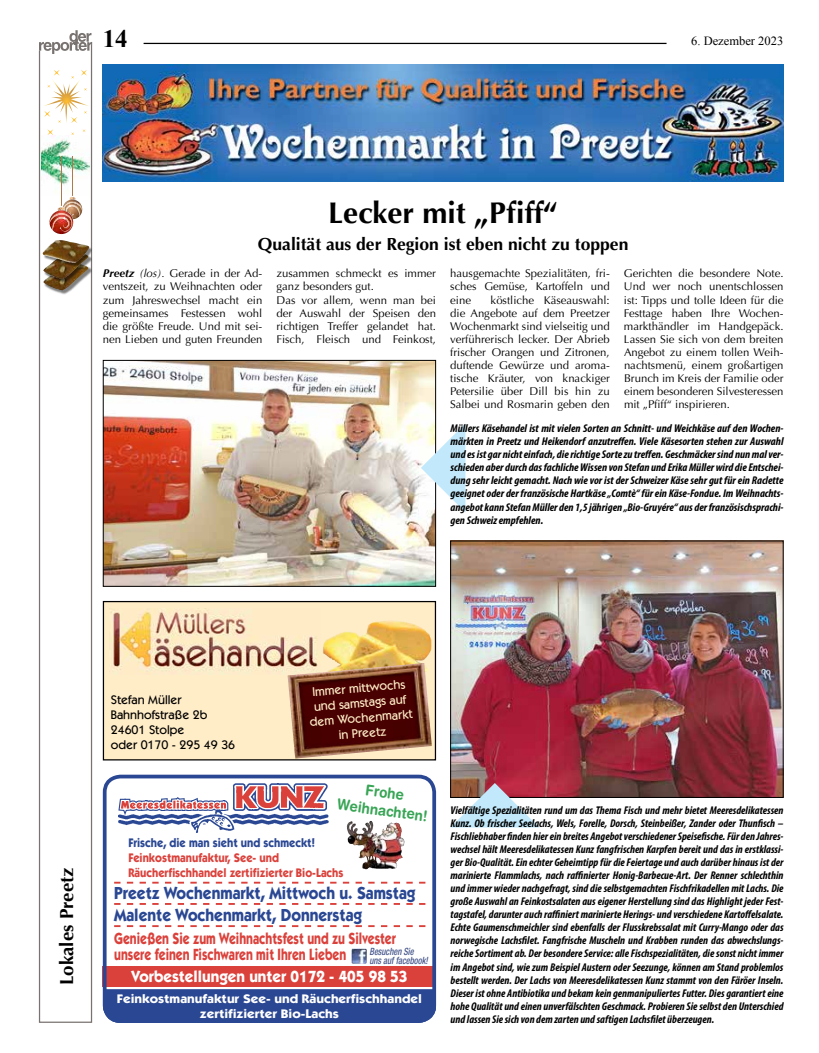
<style>
.page{position:relative;width:819px;height:1053px;background:#fff}
.page>*{position:absolute;margin:0;border:0;box-sizing:border-box;transform-origin:0 0}
.t1{font:700 30px "Optima";color:#000}
.t2{font:700 25px "Times New Roman";color:#000}
.t3{font:700 18.75px "Optima";color:#000}
.t4{font:700 17.5px/21.8px "Itc Kabel";color:#2a4793;scale:.9 1}
.t5{font:700 17.5px "Optima";color:#000}
.t6{font:700 16.25px/16.2px "Itc Kabel";color:#db413b;scale:.76 1}
.t7{font:700 16.25px "Itc Kabel";color:#fff;scale:.95 1}
.t8{font:700 15px/18px "Helvetica Rounded";color:#38a555;text-align:center;scale:.9 1}
.t9{font:700 12.5px/15px "Itc Kabel";color:#db413b;scale:.9 1}
.t10{font:700 12.5px/15px "Itc Kabel";color:#fff;text-align:center;scale:1.1 1}
.t11{font:500 12.5px/15px "Itc Kabel";color:#000}
.t12{font:500 12.5px/15px "Itc Kabel";color:#ffedc8;text-align:center}
.t13{font:12.5px "Times New Roman";color:#000}
.t14{font:italic 700 condensed 11.25px/13px "Myriad Pro";color:#000;text-align:justify}
.t15{font:11.25px/13px "Optima";color:#000;text-align:justify}
.t16{font:italic 500 condensed 10px/8.8px "Helvetica Neue";color:#46568b;scale:.85 1}
.s1{font-weight:700;font-style:italic}
.s2{font-style:italic}
.s3{color:#2a4793}
</style>
<div class="page">
<hr style="left:144px;top:43px;width:522px;height:1px;background:#000">
<div style="left:103px;top:601px;width:332px;height:158px;background:#ffedc8"></div>
<div style="left:103px;top:601px;width:333px;height:159px;border:1px solid #000"></div>
<img style="left:111px;top:608px;width:206px;height:66px">
<img style="left:323px;top:620px;width:108px;height:43px">
<img style="left:287px;top:663px;width:145px;height:95px">
<div style="left:103px;top:966px;width:333px;height:20px;background:#db413b"></div>
<div style="left:103px;top:989px;width:332px;height:33px;background:#2a4793"></div>
<div style="left:103px;top:989px;width:333px;height:33px;border:1px solid #2a4793"></div>
<div style="left:103px;top:774px;width:333px;height:248px;border:4px solid #2a4793;border-radius:16px"></div>
<svg style="left:116px;top:758px;width:114px;height:75px"></svg>
<img style="left:118px;top:808px;width:211px;height:24px">
<img style="left:232px;top:783px;width:97px;height:29px">
<img style="left:236px;top:786px;width:87px;height:21px">
<img style="left:351px;top:948px;width:16px;height:15px">
<svg style="left:114px;top:925px;width:311px;height:2px"></svg>
<svg style="left:114px;top:903px;width:311px;height:1px"></svg>
<svg style="left:114px;top:881px;width:311px;height:2px"></svg>
<img style="left:347px;top:821px;width:24px;height:47px">
<svg style="left:39px;top:54px;width:53px;height:968px"></svg>
<svg style="left:39px;top:30px;width:53px;height:24px"></svg>
<div style="left:44px;top:262px;width:48px;height:32px;background:#000;opacity:.5"></div>
<img style="left:43px;top:279px;width:45px;height:11px">
<svg style="left:43px;top:70px;width:47px;height:53px"></svg>
<svg style="left:47px;top:129px;width:6px;height:6px"></svg>
<svg style="left:82px;top:129px;width:4px;height:3px"></svg>
<div style="left:44px;top:250px;width:48px;height:33px;background:#000;opacity:.5"></div>
<img style="left:43px;top:263px;width:45px;height:16px">
<div style="left:44px;top:241px;width:48px;height:26px;background:#000;opacity:.5"></div>
<img style="left:43px;top:240px;width:46px;height:23px">
<img style="left:42px;top:135px;width:48px;height:60px">
<hr style="left:72px;top:157px;width:1px;height:39px;background:#ae794d">
<img style="left:76px;top:199px;width:6px;height:20px">
<img style="left:76px;top:202px;width:6px;height:14px">
<hr style="left:61px;top:157px;width:1px;height:49px;background:#ae794d">
<img style="left:49px;top:210px;width:24px;height:24px">
<svg style="left:50px;top:195px;width:26px;height:36px"></svg>
<img style="left:103px;top:65px;width:680px;height:117px">
<img style="left:452px;top:542px;width:329px;height:253px">
<img style="left:105px;top:362px;width:329px;height:222px">
<div style="left:103px;top:360px;width:333px;height:226px;border:1px solid #000"></div>
<svg style="left:421px;top:423px;width:44px;height:89px"></svg>
<svg style="left:450px;top:783px;width:89px;height:44px"></svg>
<p class="t2" style="left:103px;top:21px;width:26px">14</p>
<p class="t13" style="left:691px;top:32px;width:93px">6. Dezember 2023</p>
<p class="t1" style="left:328px;top:195px;width:232px">Lecker mit „Pfiff“</p>
<p class="t5" style="left:258px;top:233px;width:372px">Qualität aus der Region ist eben nicht zu toppen</p>
<p class="t15" style="left:450px;top:267px;width:161px">hausgemachte Spezialitäten, fri&shy;sches Gemüse, Kartoffeln und eine</p>
<p class="t15" style="left:103px;top:267px;width:161px"><span class="s1">Preetz</span> <span class="s2">(los).</span> Gerade in der Ad&shy;ventszeit, zu Weihnachten oder zum Jahreswechsel macht ein gemeinsames Festessen wohl die größte Freude. Und mit sei&shy;nen Lieben und guten Freunden</p>
<p class="t15" style="left:276px;top:267px;width:161px;text-align:left">zusammen schmeckt es immer ganz besonders gut.<br>Das vor allem, wenn man bei der Auswahl der Speisen den richtigen Treffer gelandet hat.<br>Fisch, Fleisch und Feinkost,</p>
<p class="t15" style="left:624px;top:267px;width:161px">Gerichten die besondere Note.<br>Und wer noch unentschlossen ist: Tipps und tolle Ideen für die Festtage haben Ihre Wochen&shy;markthändler im Handgepäck.<br>Lassen Sie sich von dem breiten Angebot zu einem tollen Weih&shy;nachtsmenü, einem großartigen Brunch im Kreis der Familie oder einem besonderen Silvesteressen mit „Pfiff“ inspirieren.</p>
<p class="t15" style="left:450px;top:293px;width:161px;text-indent:40px">köstliche Käseauswahl: die Angebote auf dem Preetzer Wochenmarkt sind vielseitig und verführerisch lecker. Der Abrieb frischer Orangen und Zitronen, duftende Gewürze und aroma&shy;tische Kräuter, von knackiger Petersilie über Dill bis hin zu Salbei und Rosmarin geben den</p>
<p class="t14" style="left:450px;top:422px;width:334px">Müllers Käsehandel ist mit vielen Sorten an Schnitt- und Weichkäse auf den Wochen&shy;märkten in Preetz und Heikendorf anzutreffen. Viele Käsesorten stehen zur Auswahl und es ist gar nicht einfach, die richtige Sorte zu treffen. Geschmäcker sind nun mal ver&shy;schieden aber durch das fachliche Wissen von Stefan und Erika Müller wird die Entschei&shy;dung sehr leicht gemacht. Nach wie vor ist der Schweizer Käse sehr gut für ein Raclette geeignet oder der französische Hartkäse „Comtè“ für ein Käse-Fondue. Im Weihnachts&shy;angebot kann Stefan Müller den 1,5 jährigen „Bio-Gruyére“ aus der französischsprachi&shy;gen Schweiz empfehlen.</p>
<p class="t3" style="left:56px;top:985px;width:119px;rotate:-90deg">Lokales Preetz</p>
<p class="t11" style="left:111px;top:691px;width:126px">Stefan Müller<br>Bahnhofstraße 2b<br>24601 Stolpe<br>oder 0170 - 295 49 36</p>
<p class="t12" style="left:307px;top:684px;width:105px;rotate:-5deg">Immer mittwochs und samstags auf dem Wochenmarkt in Preetz</p>
<p class="t8" style="left:341px;top:776px;width:102px;rotate:8deg">Frohe<br>Weihnachten!</p>
<p class="t9" style="left:128px;top:834px;width:240px"><span class="s3">Frische, die man sieht und schmeckt!<br></span>Feinkostmanufaktur, See- und<br>Räucherfischhandel zertifizierter Bio-Lachs</p>
<p class="t4" style="left:114px;top:881px;width:336px">Preetz Wochenmarkt, Mittwoch u. Samstag<br>Malente Wochenmarkt, Donnerstag</p>
<p class="t6" style="left:114px;top:929px;width:372px">Genießen Sie zum Weihnachtsfest und zu Silvester unsere feinen Fischwaren mit Ihren Lieben</p>
<p class="t16" style="left:369px;top:947px;width:70px">Besuchen Sie uns auf facebook!</p>
<p class="t7" style="left:131px;top:966px;width:292px">Vorbestellungen unter 0172 - 405 98 53</p>
<p class="t10" style="left:117px;top:990px;width:279px">Feinkostmanufaktur See- und Räucherfischhandel zertifizierter Bio-Lachs</p>
<p class="t14" style="left:450px;top:803px;width:334px">Vielfältige Spezialitäten rund um das Thema Fisch und mehr bietet Meeresdelikatessen Kunz. Ob frischer Seelachs, Wels, Forelle, Dorsch, Steinbeißer, Zander oder Thunfisch – Fischliebhaber finden hier ein breites Angebot verschiedener Speisefische. Für den Jahres&shy;wechsel hält Meeresdelikatessen Kunz fangfrischen Karpfen bereit und das in erstklassi&shy;ger Bio-Qualität. Ein echter Geheimtipp für die Feiertage und auch darüber hinaus ist der marinierte Flammlachs, nach raffinierter Honig-Barbecue-Art. Der Renner schlechthin und immer wieder nachgefragt, sind die selbstgemachten Fischfrikadellen mit Lachs. Die große Auswahl an Feinkostsalaten aus eigener Herstellung sind das Highlight jeder Fest&shy;tagstafel, darunter auch raffiniert marinierte Herings- und verschiedene Kartoffelsalate.<br>Echte Gaumenschmeichler sind ebenfalls der Flusskrebssalat mit Curry-Mango oder das norwegische Lachsfilet. Fangfrische Muscheln und Krabben runden das abwechslungs&shy;reiche Sortiment ab. Der besondere Service: alle Fischspezialitäten, die sonst nicht immer im Angebot sind, wie zum Beispiel Austern oder Seezunge, können am Stand problemlos bestellt werden. Der Lachs von Meeresdelikatessen Kunz stammt von den Färöer Inseln.<br>Dieser ist ohne Antibiotika und bekam kein genmanipuliertes Futter. Dies garantiert eine hohe Qualität und einen unverfälschten Geschmack. Probieren Sie selbst den Unterschied und lassen Sie sich von dem zarten und saftigen Lachsfilet überzeugen.</p>
</div>
